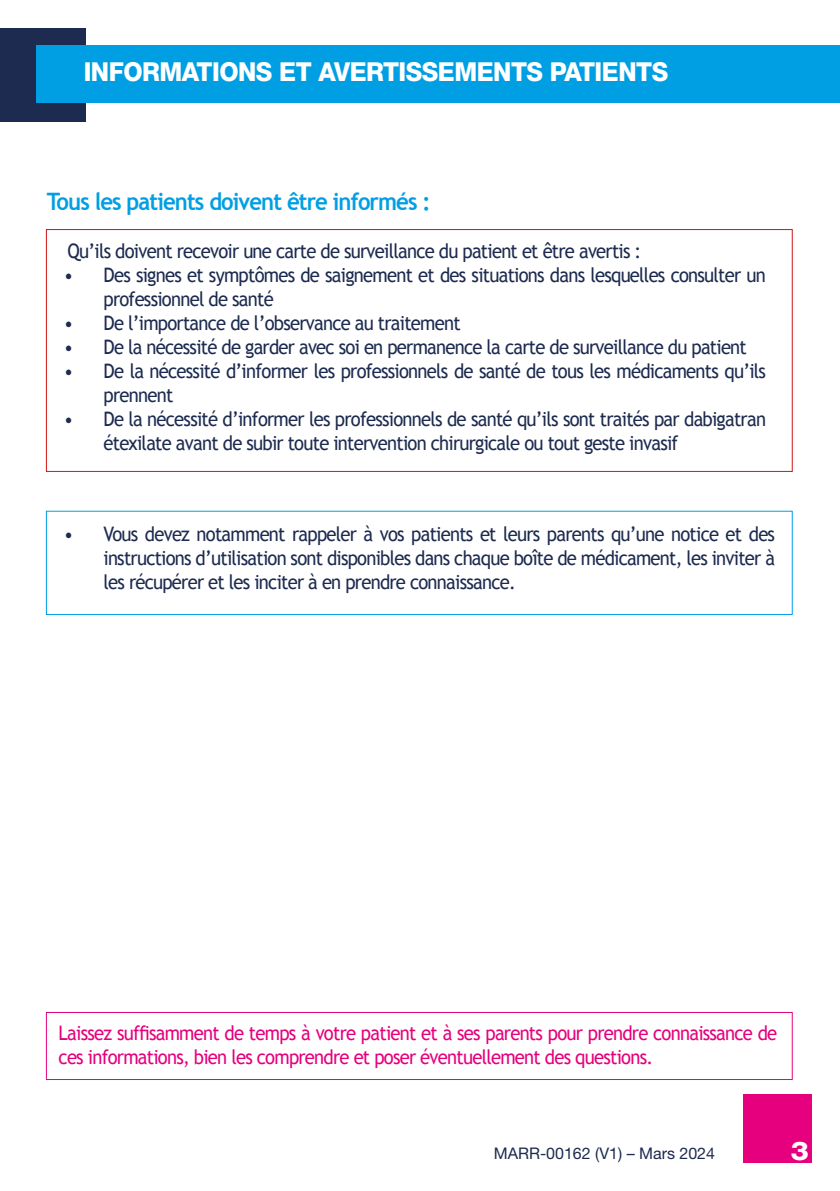
<style>
.page{position:relative;width:840px;height:1191px;background:#fff}
.page>*{position:absolute;margin:0;border:0;box-sizing:border-box;transform-origin:0 0}
.t1{font:800 26px "Helvetica Neue LT Com";letter-spacing:-.02em;color:#fff;scale:.95 1}
.t2{font:800 26px "Helvetica Neue LT Com";letter-spacing:-.02em;color:#fff;scale:1.1 1}
.t3{font:700 24px "Trebuchet MS";letter-spacing:-.04em;color:#009fe3;scale:.92 1}
.t4{font:20px/24px "Trebuchet MS";letter-spacing:-.04em;color:#1d2b50;scale:.92 1}
.t5{font:20px/24px "Trebuchet MS";letter-spacing:-.04em;color:#e6007d;scale:.92 1}
.t6{font:16px "Helvetica Neue LT Std";color:#1d2b50}
</style>
<div class="page">
<div style="left:743px;top:1094px;width:68px;height:68px;background:#e6007d"></div>
<div style="left:0;top:28px;width:85px;height:94px;background:#1d2b50"></div>
<div style="left:36px;top:46px;width:803px;height:57px;background:#009fe3"></div>
<div style="left:46px;top:229px;width:746px;height:243px;border:1px solid #cd1719"></div>
<div style="left:46px;top:511px;width:746px;height:104px;border:1px solid #009fe3"></div>
<div style="left:46px;top:1012px;width:746px;height:68px;border:1px solid #e6007d"></div>
<p class="t1" style="left:84px;top:56px;width:616px">INFORMATIONS ET AVERTISSEMENTS PATIENTS</p>
<p class="t3" style="left:47px;top:187px;width:418px">Tous les patients doivent être informés :</p>
<p class="t4" style="left:67px;top:239px;width:625px">Qu’ils doivent recevoir une carte de surveillance du patient et être avertis :</p>
<p class="t4" style="left:103px;top:263px;width:721px;text-indent:-40px">• Des signes et symptômes de saignement et des situations dans lesquelles consulter un professionnel de santé</p>
<p class="t4" style="left:64px;top:311px;width:432px">• De l’importance de l’observance au traitement</p>
<p class="t4" style="left:64px;top:335px;width:743px">• De la nécessité de garder avec soi en permanence la carte de surveillance du patient</p>
<p class="t4" style="left:103px;top:359px;width:721px;text-indent:-40px">• De la nécessité d’informer les professionnels de santé de tous les médicaments qu’ils prennent</p>
<p class="t4" style="left:103px;top:407px;width:721px;text-indent:-40px">• De la nécessité d’informer les professionnels de santé qu’ils sont traités par dabigatran étexilate avant de subir toute intervention chirurgicale ou tout geste invasif</p>
<p class="t4" style="left:103px;top:522px;width:731px;text-align:justify;text-indent:-40px">• Vous devez notamment rappeler à vos patients et leurs parents qu’une notice et des instructions d’utilisation sont disponibles dans chaque boîte de médicament, les inviter à les récupérer et les inciter à en prendre connaissance.</p>
<p class="t5" style="left:59px;top:1021px;width:782px">Laissez suffisamment de temps à votre patient et à ses parents pour prendre connaissance de ces informations, bien les comprendre et poser éventuellement des questions.</p>
<p class="t6" style="left:493px;top:1144px;width:223px">MARR-00162 (V1) – Mars 2024</p>
<h1 class="t2" style="left:790px;top:1135px;width:18px">3</h1>
</div>
